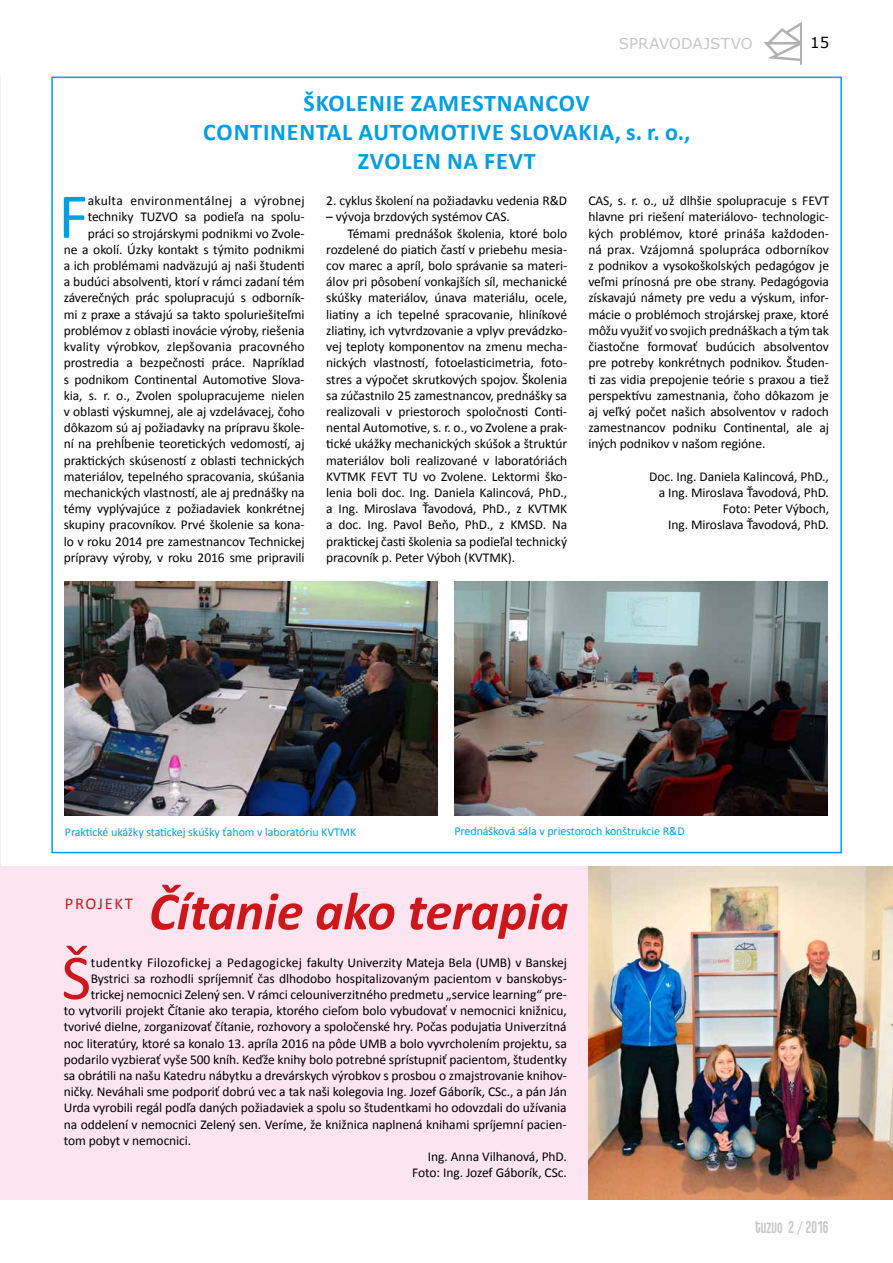
<style>
.page{position:relative;width:893px;height:1263px;background:#fff}
.page>*{position:absolute;margin:0;border:0;box-sizing:border-box;transform-origin:0 0}
.t1{font:64.5px "Calibri";color:#009fe3}
.t2{font:64.5px "Calibri";color:#cd171a}
.t3{font:italic 700 54px "Calibri";letter-spacing:-.015em;color:#cd171a}
.t4{font:700 24px/28.8px "Calibri";letter-spacing:.035em;color:#009fe3;text-align:center}
.t5{font:18px "Qhytsdakx";color:#c6c6c6}
.t6{font:16.5px "Calibri";letter-spacing:.1em;color:#cd171a}
.t7{font:15px "Verdana";color:#c6c6c6}
.t8{font:15px "Verdana";color:#000}
.t9{font:13.5px/16.2px "Calibri";letter-spacing:-.005em;color:#000;text-align:right}
.t10{font:12px "Calibri";letter-spacing:-.005em;color:#009fe3}
</style>
<div class="page">
<svg style="left:763px;top:22px;width:39px;height:43px"></svg>
<img style="left:65px;top:581px;width:372px;height:235px">
<img style="left:454px;top:581px;width:373px;height:235px">
<div style="left:0;top:866px;width:893px;height:334px;background:#fce5f1"></div>
<img style="left:588px;top:867px;width:305px;height:332px">
<p class="t7" style="left:619px;top:33px;width:135px">SPRAVODAJSTVO</p>
<h3 class="t4" style="left:203px;top:89px;width:489px">ŠKOLENIE ZAMESTNANCOV<br>CONTINENTAL AUTOMOTIVE SLOVAKIA, S. R. O.,<br>ZVOLEN NA FEVT</h3>
<p class="t8" style="left:810px;top:32px;width:21px">15</p>
<p class="t9" style="left:64px;top:193px;width:242px">akulta environmentálnej a výrobnej techniky TUZVO sa podieľa na spolu&shy;práci so strojárskymi podnikmi vo Zvole-<br>ne a okolí. Úzky kontakt s týmito podnikmi a ich problémami nadväzujú aj naši študenti a budúci absolventi, ktorí v rámci zadaní tém záverečných prác spolupracujú s odborník&shy;mi z praxe a stávajú sa takto spoluriešiteľmi problémov z oblasti inovácie výroby, riešenia kvality výrobkov, zlepšovania pracovného prostredia a bezpečnosti práce. Napríklad s podnikom Continental Automotive Slova&shy;kia, s. r. o., Zvolen spolupracujeme nielen v oblasti výskumnej, ale aj vzdelávacej, čoho dôkazom sú aj požiadavky na prípravu škole&shy;ní na prehĺbenie teoretických vedomostí, aj praktických skúseností z oblasti technických materiálov, tepelného spracovania, skúšania mechanických vlastností, ale aj prednášky na témy vyplývajúce z požiadaviek konkrétnej skupiny pracovníkov. Prvé školenie sa kona&shy;lo v roku 2014 pre zamestnancov Technickej prípravy výroby, v roku 2016 sme pripravili</p>
<p class="t9" style="left:326px;top:193px;width:242px">2. cyklus školení na požiadavku vedenia R&amp;D</p>
<h1 class="t1" style="left:58px;top:175px;width:31px">F</h1>
<p class="t9" style="left:326px;top:209px;width:185px">– vývoja brzdových systémov CAS.</p>
<p class="t9" style="left:347px;top:225px;width:221px">Témami prednášok školenia, ktoré bolo</p>
<p class="t9" style="left:326px;top:241px;width:242px">rozdelené do piatich častí v priebehu mesia-</p>
<p class="t9" style="left:326px;top:258px;width:242px">cov marec a apríl, bolo správanie sa materi-</p>
<p class="t9" style="left:326px;top:274px;width:242px">álov pri pôsobení vonkajších síl, mechanické</p>
<p class="t9" style="left:326px;top:290px;width:242px">skúšky materiálov, únava materiálu, ocele,</p>
<p class="t9" style="left:326px;top:306px;width:242px">liatiny a ich tepelné spracovanie, hliníkové</p>
<p class="t9" style="left:326px;top:322px;width:242px">zliatiny, ich vytvrdzovanie a vplyv prevádzko-</p>
<p class="t9" style="left:326px;top:339px;width:242px">vej teploty komponentov na zmenu mecha-</p>
<p class="t9" style="left:326px;top:355px;width:242px">nických vlastností, fotoelasticimetria, foto-</p>
<p class="t9" style="left:326px;top:371px;width:242px">stres a výpočet skrutkových spojov. Školenia</p>
<p class="t9" style="left:326px;top:387px;width:242px">sa zúčastnilo 25 zamestnancov, prednášky sa</p>
<p class="t9" style="left:326px;top:403px;width:242px">realizovali v priestoroch spoločnosti Conti-</p>
<p class="t9" style="left:326px;top:420px;width:242px">nental Automotive, s. r. o., vo Zvolene a prak-</p>
<p class="t9" style="left:326px;top:436px;width:242px">tické ukážky mechanických skúšok a štruktúr</p>
<p class="t9" style="left:326px;top:452px;width:242px">materiálov boli realizované v laboratóriách</p>
<p class="t9" style="left:326px;top:468px;width:242px">KVTMK FEVT TU vo Zvolene. Lektormi ško-</p>
<p class="t9" style="left:326px;top:484px;width:242px">lenia boli doc. Ing. Daniela Kalincová, PhD.,</p>
<p class="t9" style="left:326px;top:501px;width:242px">a Ing. Miroslava Ťavodová, PhD., z KVTMK</p>
<p class="t9" style="left:326px;top:517px;width:242px">a doc. Ing. Pavol Beňo, PhD., z KMSD. Na</p>
<p class="t9" style="left:326px;top:533px;width:242px">praktickej časti školenia sa podieľal technický</p>
<p class="t9" style="left:326px;top:549px;width:190px">pracovník p. Peter Výboh (KVTMK).</p>
<p class="t9" style="left:588px;top:193px;width:242px;text-align:justify">CAS, s. r. o., už dlhšie spolupracuje s FEVT hlavne pri riešení materiálovo- technologic&shy;kých problémov, ktoré prináša každoden&shy;ná prax. Vzájomná spolupráca odborníkov z podnikov a vysokoškolských pedagógov je veľmi prínosná pre obe strany. Pedagógovia získavajú námety pre vedu a výskum, infor&shy;mácie o problémoch strojárskej praxe, ktoré môžu využiť vo svojich prednáškach a tým tak čiastočne formovať budúcich absolventov pre potreby konkrétnych podnikov. Študen&shy;ti zas vidia prepojenie teórie s praxou a tiež perspektívu zamestnania, čoho dôkazom je aj veľký počet našich absolventov v radoch zamestnancov podniku Continental, ale aj iných podnikov v našom regióne.</p>
<p class="t9" style="left:649px;top:468px;width:181px">Doc. Ing. Daniela Kalincová, PhD., a Ing. Miroslava Ťavodová, PhD.<br>Foto: Peter Výboch,<br>Ing. Miroslava Ťavodová, PhD.</p>
<p class="t10" style="left:65px;top:824px;width:293px">Praktické ukážky statickej skúšky ťahom v laboratóriu KVTMK</p>
<p class="t10" style="left:454px;top:823px;width:232px">Prednášková sála v priestoroch konštrukcie R&amp;D</p>
<p class="t6" style="left:65px;top:893px;width:69px">PROJEKT</p>
<h2 class="t3" style="left:149px;top:877px;width:421px">Čítanie ako terapia</h2>
<h1 class="t2" style="left:62px;top:937px;width:31px">Š</h1>
<p class="t9" style="left:91px;top:954px;width:478px">tudentky Filozofickej a Pedagogickej fakulty Univerzity Mateja Bela (UMB) v Banskej</p>
<p class="t9" style="left:91px;top:970px;width:477px">Bystrici sa rozhodli spríjemniť čas dlhodobo hospitalizovaným pacientom v banskobys-</p>
<p class="t9" style="left:91px;top:986px;width:478px">trickej nemocnici Zelený sen. V rámci celouniverzitného predmetu „service learning“ pre-</p>
<p class="t9" style="left:64px;top:1003px;width:504px">to vytvorili projekt Čítanie ako terapia, ktorého cieľom bolo vybudovať v nemocnici knižnicu,</p>
<p class="t9" style="left:64px;top:1019px;width:504px">tvorivé dielne, zorganizovať čítanie, rozhovory a spoločenské hry. Počas podujatia Univerzitná</p>
<p class="t9" style="left:64px;top:1035px;width:505px">noc literatúry, ktoré sa konalo 13. apríla 2016 na pôde UMB a bolo vyvrcholením projektu, sa</p>
<p class="t9" style="left:64px;top:1051px;width:505px">podarilo vyzbierať vyše 500 kníh. Keďže knihy bolo potrebné sprístupniť pacientom, študentky</p>
<p class="t9" style="left:64px;top:1067px;width:505px">sa obrátili na našu Katedru nábytku a drevárskych výrobkov s prosbou o zmajstrovanie knihov-</p>
<p class="t9" style="left:64px;top:1084px;width:505px">ničky. Neváhali sme podporiť dobrú vec a tak naši kolegovia Ing. Jozef Gáborík, CSc., a pán Ján</p>
<p class="t9" style="left:64px;top:1100px;width:504px">Urda vyrobili regál podľa daných požiadaviek a spolu so študentkami ho odovzdali do užívania</p>
<p class="t9" style="left:64px;top:1116px;width:504px">na oddelení v nemocnici Zelený sen. Veríme, že knižnica naplnená knihami spríjemní pacien-</p>
<p class="t9" style="left:64px;top:1132px;width:129px">tom pobyt v nemocnici.</p>
<p class="t9" style="left:428px;top:1148px;width:140px">Ing. Anna Vilhanová, PhD.</p>
<p class="t9" style="left:412px;top:1165px;width:156px">Foto: Ing. Jozef Gáborík, CSc.</p>
<h3 class="t5" style="left:755px;top:1221px;width:75px">tuzvo 2 / 2016</h3>
</div>
